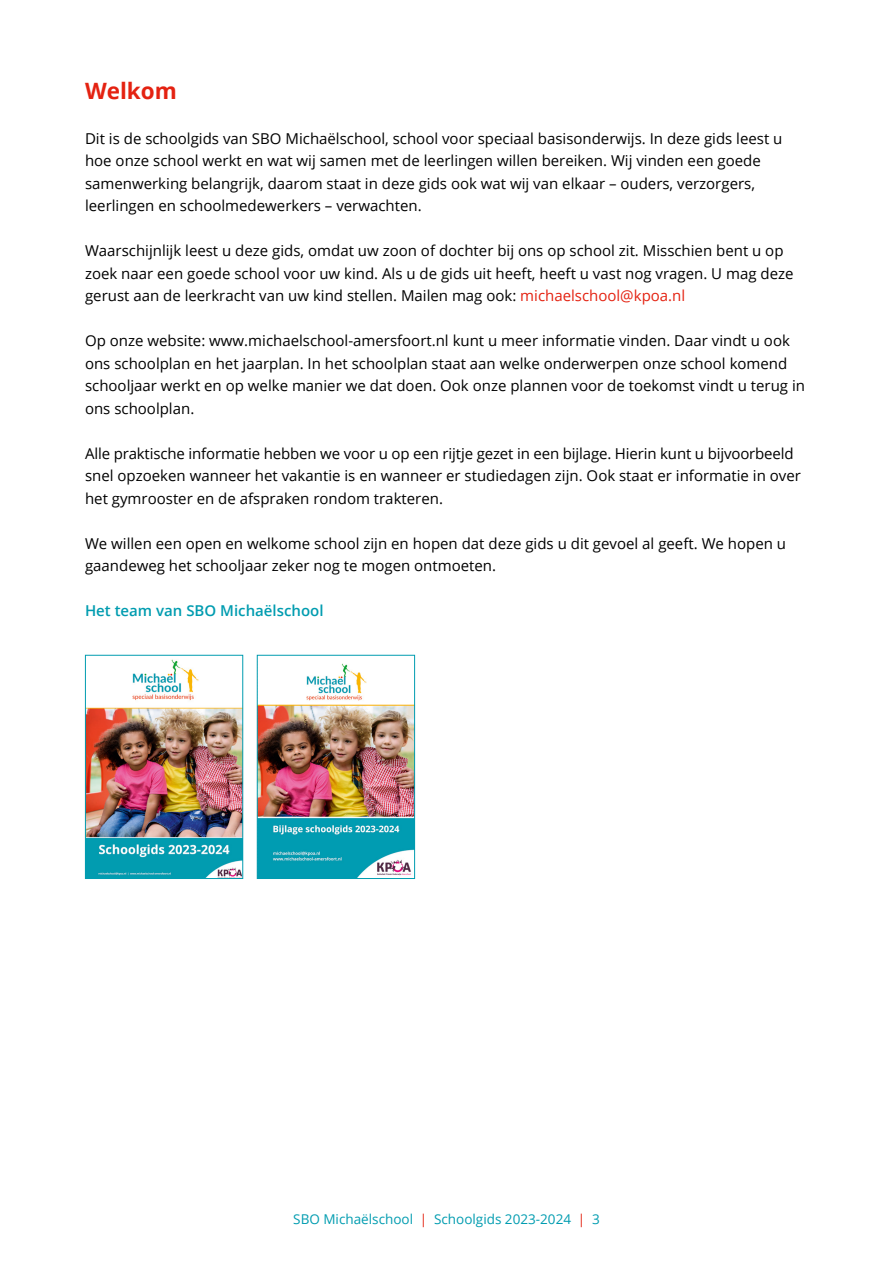
<style>
.page{position:relative;width:893px;height:1263px;background:#fff}
.page>*{position:absolute;margin:0;border:0;box-sizing:border-box;transform-origin:0 0}
.t1{font:700 22.5px "Open Sans";color:#e42211}
.t2{font:15px/22.5px "Open Sans";color:#000}
.t3{font:600 15px "Open Sans";color:#009cb0}
.t4{font:13.5px "Open Sans";color:#009cb0}
.s1{color:#e42211}
</style>
<div class="page">
<img style="left:87px;top:659px;width:154px;height:218px">
<div style="left:85px;top:655px;width:158px;height:224px;border:1px solid #009cb0"></div>
<img style="left:259px;top:663px;width:154px;height:214px">
<div style="left:257px;top:655px;width:158px;height:224px;border:1px solid #009cb0"></div>
<h1 class="t1" style="left:85px;top:74px;width:93px">Welkom</h1>
<p class="t2" style="left:85px;top:126px;width:699px">Dit is de schoolgids van SBO Michaëlschool, school voor speciaal basisonderwijs. In deze gids leest u hoe onze school werkt en wat wij samen met de leerlingen willen bereiken. Wij vinden een goede samenwerking belangrijk, daarom staat in deze gids ook wat wij van elkaar – ouders, verzorgers, leerlingen en schoolmedewerkers – verwachten.</p>
<p class="t2" style="left:85px;top:239px;width:710px">Waarschijnlijk leest u deze gids, omdat uw zoon of dochter bij ons op school zit. Misschien bent u op zoek naar een goede school voor uw kind. Als u de gids uit heeft, heeft u vast nog vragen. U mag deze gerust aan de leerkracht van uw kind stellen. Mailen mag ook: <span class="s1">michaelschool@kpoa.nl</span></p>
<p class="t2" style="left:85px;top:329px;width:721px">Op onze website: www.michaelschool-amersfoort.nl kunt u meer informatie vinden. Daar vindt u ook ons schoolplan en het jaarplan. In het schoolplan staat aan welke onderwerpen onze school komend schooljaar werkt en op welke manier we dat doen. Ook onze plannen voor de toekomst vindt u terug in ons schoolplan.</p>
<p class="t2" style="left:85px;top:441px;width:717px">Alle praktische informatie hebben we voor u op een rijtje gezet in een bijlage. Hierin kunt u bijvoorbeeld snel opzoeken wanneer het vakantie is en wanneer er studiedagen zijn. Ook staat er informatie in over het gymrooster en de afspraken rondom trakteren.</p>
<p class="t2" style="left:85px;top:531px;width:702px">We willen een open en welkome school zijn en hopen dat deze gids u dit gevoel al geeft. We hopen u gaandeweg het schooljaar zeker nog te mogen ontmoeten.</p>
<p class="t3" style="left:85px;top:600px;width:240px">Het team van SBO Michaëlschool</p>
<p class="t4" style="left:293px;top:1209px;width:308px">SBO Michaëlschool <span class="s1">|</span> Schoolgids 2023-2024 <span class="s1">|</span> 3</p>
</div>
